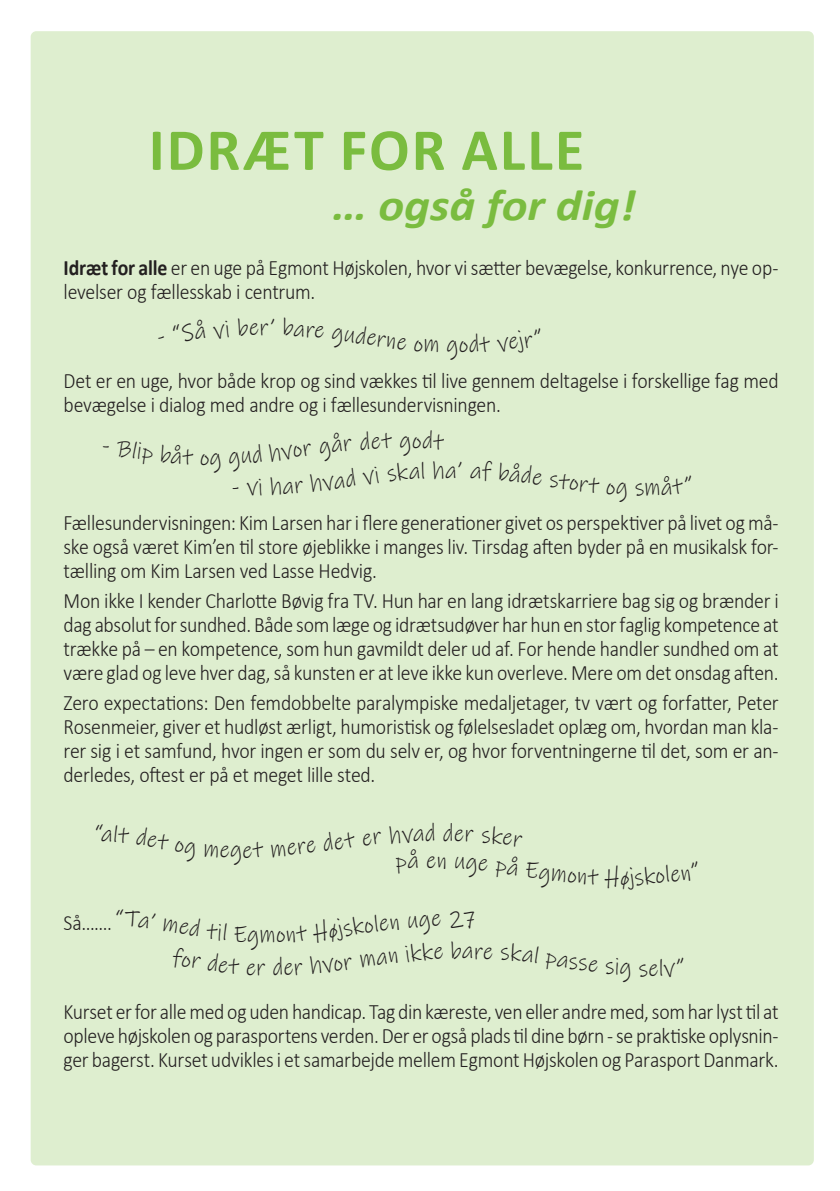
<style>
.page{position:relative;width:840px;height:1191px;background:#fff}
.page>*{position:absolute;margin:0;border:0;box-sizing:border-box;transform-origin:0 0}
.t1{font:700 60px "Calibri";letter-spacing:.035em;color:#7abc3f}
.t2{font:italic 700 44.2px "Calibri";color:#7abc3f;scale:1.11 1}
.t3{font:24px "Ink Free";color:#231f20;scale:.9 1}
.Brødtekst{font:300 22px/24px "Calibri";letter-spacing:-.015em;color:#231f20;text-align:justify;scale:.9 1}
.s1{font-weight:700}
</style>
<div class="page">
<div style="left:31px;top:31px;width:782px;height:1134px;background:#deeecf;border-radius:6px"></div>
<p class="t1" style="left:149px;top:111px;width:436px">IDRÆT FOR ALLE</p>
<p class="t2" style="left:332px;top:177px;width:275px">… også for dig!</p>
<p class="Brødtekst" style="left:63px;top:255px;width:795px"><span class="s1">Idræt for alle</span> er en uge på Egmont Højskolen, hvor vi sætter bevægelse, konkurrence, nye op&shy;levelser og fællesskab i centrum.</p>
<p class="t3" style="left:260px;top:312px;width:12px">r</p>
<p class="t3" style="left:446px;top:329px;width:15px">g</p>
<p class="Brødtekst" style="left:63px;top:368px;width:795px">Det er en uge, hvor både krop og sind vækkes til live gennem deltagelse i forskellige fag med bevægelse i dialog med andre og i fællesundervisningen.</p>
<p class="t3" style="left:200px;top:441px;width:12px">o</p>
<p class="t3" style="left:399px;top:425px;width:15px">g</p>
<p class="t3" style="left:445px;top:454px;width:14px">a</p>
<p class="t3" style="left:634px;top:472px;width:12px">s</p>
<p class="Brødtekst" style="left:63px;top:511px;width:795px">Fællesundervisningen: Kim Larsen har i flere generationer givet os perspektiver på livet og må&shy;ske også været Kim’en til store øjeblikke i manges liv. Tirsdag aften byder på en musikalsk for&shy;tælling om Kim Larsen ved Lasse Hedvig.</p>
<p class="Brødtekst" style="left:63px;top:588px;width:795px">Mon ikke I kender Charlotte Bøvig fra TV. Hun har en lang idrætskarriere bag sig og brænder i dag absolut for sundhed. Både som læge og idrætsudøver har hun en stor faglig kompetence at trække på – en kompetence, som hun gavmildt deler ud af. For hende handler sundhed om at være glad og leve hver dag, så kunsten er at leve ikke kun overleve. Mere om det onsdag aften.</p>
<p class="Brødtekst" style="left:63px;top:690px;width:795px">Zero expectations: Den femdobbelte paralympiske medaljetager, tv vært og forfatter, Peter Rosenmeier, giver et hudløst ærligt, humoristisk og følelsesladet oplæg om, hvordan man kla&shy;rer sig i et samfund, hvor ingen er som du selv er, og hvor forventningerne til det, som er an&shy;derledes, oftest er på et meget lille sted.</p>
<p class="Brødtekst" style="left:63px;top:910px;width:55px">Så…….</p>
<p class="t3" style="left:426px;top:844px;width:13px">e</p>
<p class="t3" style="left:336px;top:913px;width:41px;rotate:-8deg">jsko</p>
<p class="t3" style="left:448px;top:902px;width:18px">2</p>
<p class="t3" style="left:461px;top:935px;width:14px">a</p>
<p class="t3" style="left:605px;top:861px;width:18px">H</p>
<p class="t3" style="left:648px;top:952px;width:13px">e</p>
<p class="Brødtekst" style="left:63px;top:999px;width:795px">Kurset er for alle med og uden handicap. Tag din kæreste, ven eller andre med, som har lyst til at opleve højskolen og parasportens verden. Der er også plads til dine børn - se praktiske oplysnin&shy;ger bagerst. Kurset udvikles i et samarbejde mellem Egmont Højskolen og Parasport Danmark.</p>
</div>
